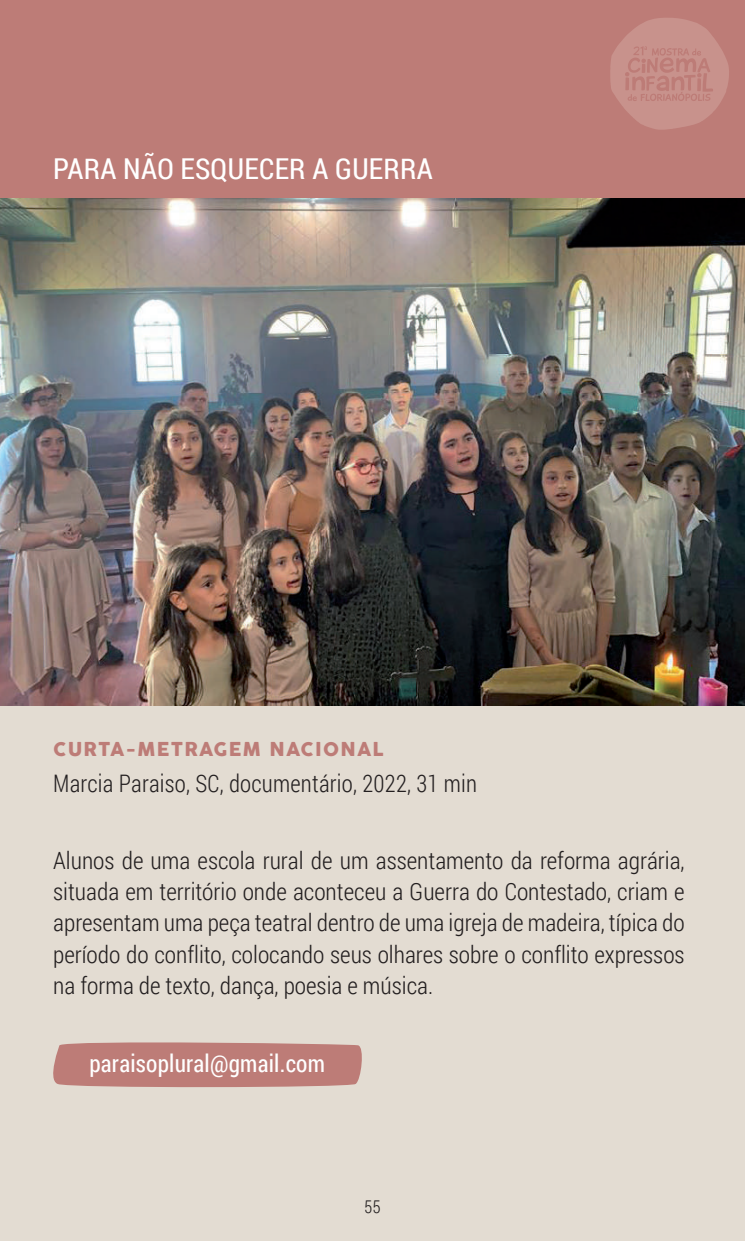
<style>
.page{position:relative;width:745px;height:1241px;background:#fff}
.page>*{position:absolute;margin:0;border:0;box-sizing:border-box;transform-origin:0 0}
.t1{font:28.75px "Roboto Condensed";letter-spacing:.01em;color:#fff}
.t2{font:300 24.12px "Roboto Condensed";letter-spacing:.01em;color:#231f20;scale:.96 1}
.t3{font:24.12px "Roboto Condensed";letter-spacing:.01em;color:#fff;scale:.96 1}
.t4{font:300 23.75px/31.2px "Roboto Condensed";color:#231f20;text-align:justify}
.t5{font:18.75px "Cocogoose";letter-spacing:.07em;color:#bd7c77}
.t6{font:300 17.5px "Roboto Condensed";color:#231f20}
</style>
<div class="page">
<div style="left:0;top:282px;width:744px;height:958px;background:#e3dcd2"></div>
<div style="left:0;top:0;width:744px;height:604px;background:#bd7c77"></div>
<img style="left:0;top:198px;width:744px;height:507px">
<svg style="left:53px;top:1042px;width:309px;height:46px;background:#bf837d"></svg>
<svg style="left:610px;top:18px;width:118px;height:112px"></svg>
<p class="t1" style="left:53px;top:149px;width:381px">PARA NÃO ESQUECER A GUERRA</p>
<p class="t5" style="left:53px;top:736px;width:332px">CURTA-METRAGEM NACIONAL</p>
<p class="t2" style="left:53px;top:766px;width:443px">Marcia Paraiso, SC, documentário, 2022, 31 min</p>
<p class="t4" style="left:53px;top:843px;width:632px">Alunos de uma escola rural de um assentamento da reforma agrária, situada em território onde aconteceu a Guerra do Contestado, criam e apresentam uma peça teatral dentro de uma igreja de madeira, típica do período do conflito, colocando seus olhares sobre o conflito expressos na forma de texto, dança, poesia e música.</p>
<p class="t3" style="left:89px;top:1046px;width:247px">paraisoplural@gmail.com</p>
<p class="t6" style="left:364px;top:1194px;width:18px">55</p>
</div>
